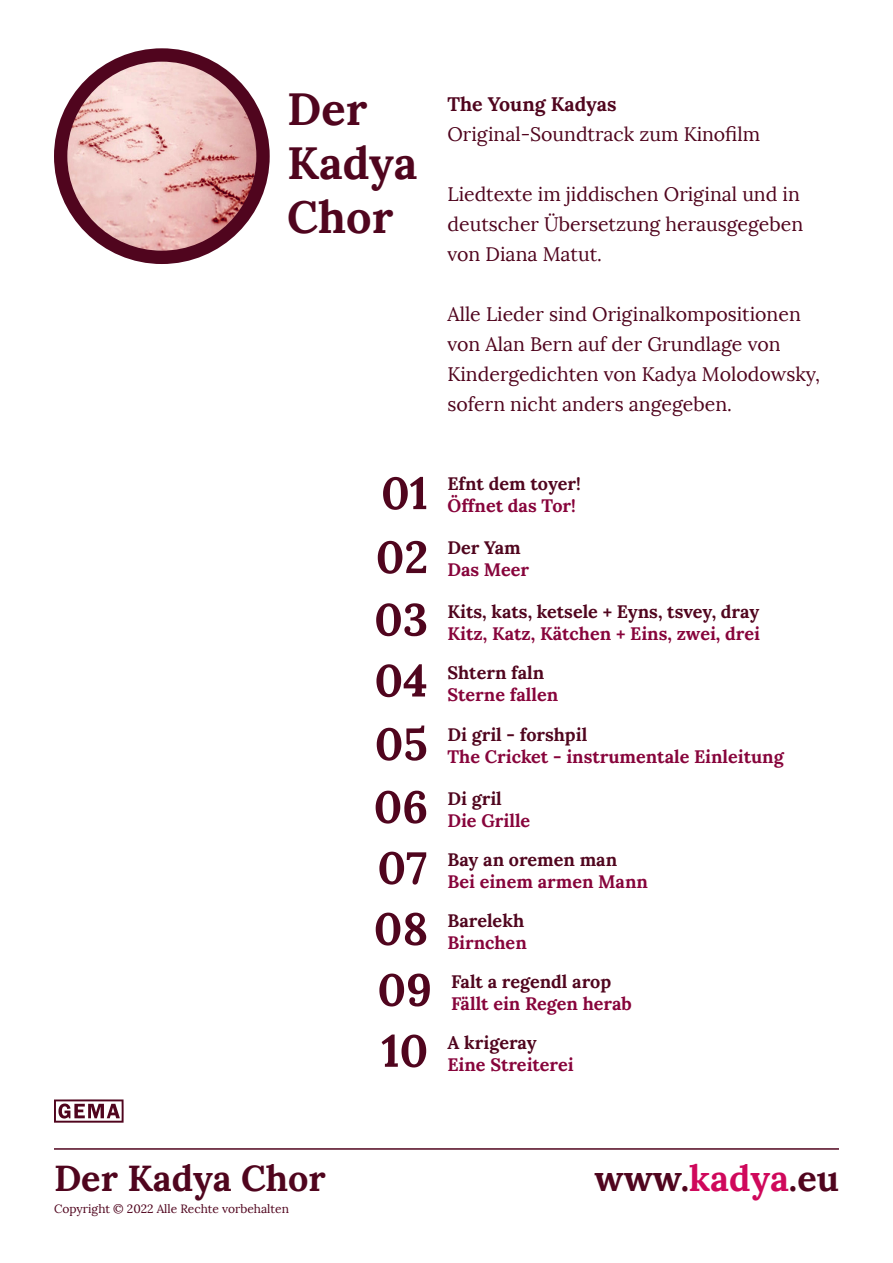
<style>
.page{position:relative;width:893px;height:1263px;background:#fff}
.page>*{position:absolute;margin:0;border:0;box-sizing:border-box;transform-origin:0 0}
.t1{font:700 45px/54px "Lora";color:#50051e}
.t2{font:700 36px "Lora";color:#50051e}
.t3{font:19.5px/30px "Lora";color:#50051e}
.t4{font:700 19.5px "Lora";color:#50051e}
.t5{font:700 18px "Lora";color:#87043b}
.t6{font:700 18px "Lora";color:#50051e}
.t7{font:12px "Lora";color:#50051e}
.s1{color:#cf085b}
</style>
<div class="page">
<hr style="left:54px;top:1148px;width:785px;height:2px;background:#50051e">
<svg style="left:383px;top:477px;width:43px;height:33px"></svg>
<svg style="left:378px;top:541px;width:48px;height:33px"></svg>
<svg style="left:376px;top:603px;width:50px;height:33px"></svg>
<svg style="left:376px;top:664px;width:50px;height:33px"></svg>
<svg style="left:377px;top:725px;width:49px;height:36px"></svg>
<svg style="left:376px;top:791px;width:50px;height:32px"></svg>
<svg style="left:379px;top:852px;width:47px;height:32px"></svg>
<svg style="left:376px;top:912px;width:50px;height:33px"></svg>
<svg style="left:379px;top:973px;width:51px;height:33px"></svg>
<svg style="left:382px;top:1034px;width:44px;height:33px"></svg>
<div style="left:54px;top:48px;width:216px;height:216px;background:#50051e;border-radius:50%"></div>
<img style="left:67px;top:62px;width:189px;height:189px">
<svg style="left:54px;top:1099px;width:70px;height:24px"></svg>
<h1 class="t1" style="left:287px;top:82px;width:132px">Der<br>Kadya<br>Chor</h1>
<p class="t4" style="left:447px;top:91px;width:171px">The Young Kadyas</p>
<p class="t3" style="left:447px;top:119px;width:314px">Original-Soundtrack zum Kinofilm</p>
<p class="t3" style="left:447px;top:179px;width:357px">Liedtexte im jiddischen Original und in deutscher Übersetzung herausgegeben von Diana Matut.</p>
<p class="t3" style="left:447px;top:299px;width:374px">Alle Lieder sind Originalkompositionen von Alan Bern auf der Grundlage von Kindergedichten von Kadya Molodowsky, sofern nicht anders angegeben.</p>
<p class="t6" style="left:447px;top:472px;width:135px">Efnt dem toyer!</p>
<p class="t5" style="left:447px;top:494px;width:130px">Öffnet das Tor!</p>
<p class="t6" style="left:447px;top:536px;width:75px">Der Yam</p>
<p class="t5" style="left:447px;top:558px;width:83px">Das Meer</p>
<p class="t6" style="left:447px;top:600px;width:313px">Kits, kats, ketsele + Eyns, tsvey, dray</p>
<p class="t5" style="left:447px;top:621px;width:314px">Kitz, Katz, Kätchen + Eins, zwei, drei</p>
<p class="t6" style="left:447px;top:661px;width:98px">Shtern faln</p>
<p class="t5" style="left:447px;top:682px;width:112px">Sterne fallen</p>
<p class="t6" style="left:447px;top:723px;width:141px">Di gril - forshpil</p>
<p class="t5" style="left:447px;top:745px;width:338px">The Cricket - instrumentale Einleitung</p>
<h2 class="t2" style="left:54px;top:1155px;width:273px">Der Kadya Chor</h2>
<p class="t7" style="left:54px;top:1201px;width:236px">Copyright © 2022 Alle Rechte vorbehalten</p>
<p class="t6" style="left:447px;top:787px;width:56px">Di gril</p>
<p class="t5" style="left:447px;top:809px;width:84px">Die Grille</p>
<p class="t6" style="left:447px;top:848px;width:171px">Bay an oremen man</p>
<p class="t5" style="left:447px;top:870px;width:202px">Bei einem armen Mann</p>
<p class="t6" style="left:447px;top:909px;width:78px">Barelekh</p>
<p class="t5" style="left:447px;top:931px;width:81px">Birnchen</p>
<p class="t6" style="left:451px;top:970px;width:162px">Falt a regendl arop</p>
<p class="t5" style="left:451px;top:992px;width:182px">Fällt ein Regen herab</p>
<p class="t6" style="left:447px;top:1031px;width:91px">A krigeray</p>
<p class="t5" style="left:447px;top:1053px;width:128px">Eine Streiterei</p>
<h2 class="t2" style="left:595px;top:1155px;width:246px">www.<span class="s1">kadya</span>.eu</h2>
</div>
